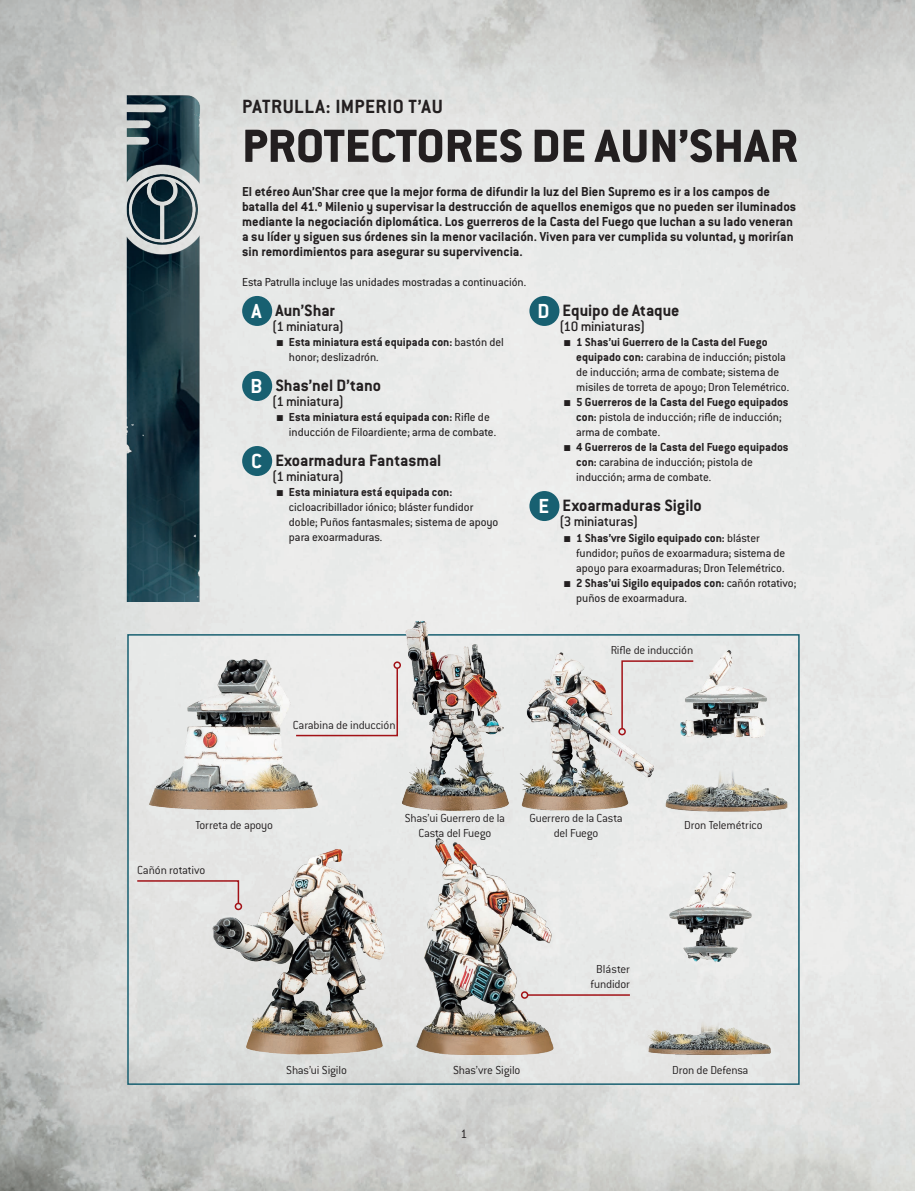
<style>
.page{position:relative;width:915px;height:1191px;background:#fff}
.page>*{position:absolute;margin:0;border:0;box-sizing:border-box;transform-origin:0 0}
.t1{font:800 51px "Conduit ITC Std";color:#231f20}
.t2{font:700 21px "Conduit ITC Std";letter-spacing:.02em;color:#231f20}
.t3{font:700 18px "Conduit ITC Std";color:#231f20}
.t4{font:500 15px "Conduit ITC Std";letter-spacing:-.02em;color:#231f20}
.t5{font:700 14.25px/15px "Conduit ITC Std";color:#231f20}
.t6{font:300 13.5px "Conduit ITC Std";color:#231f20}
.t7{font:12.75px/15px "Conduit ITC Std";color:#231f20}
.t8{font:300 12.75px/15px "Conduit ITC Std";letter-spacing:-.015em;color:#231f20;text-align:center}
.t9{font:700 12.75px/15px "Conduit ITC Std";letter-spacing:-.005em;color:#231f20}
.s1{font-size:22.35px;color:#fff}
.s2{font-family:"Arial";font-weight:400}
.s3{font-weight:400}
.s4{font-family:"Arial"}
.s5{font-weight:700}
</style>
<div class="page">
<img style="left:0;top:0;width:914px;height:1191px">
<img style="left:102px;top:91px;width:123px;height:510px">
<img style="left:130px;top:637px;width:666px;height:444px">
<img style="left:520px;top:640px;width:110px;height:170px">
<img style="left:391px;top:608px;width:129px;height:202px">
<img style="left:202px;top:841px;width:197px;height:213px">
<img style="left:402px;top:838px;width:164px;height:216px">
<img style="left:146px;top:651px;width:175px;height:159px">
<img style="left:630px;top:614px;width:182px;height:200px">
<img style="left:634px;top:859px;width:145px;height:195px">
<div style="left:242px;top:296px;width:30px;height:30px;background:#186071;border-radius:50%"></div>
<div style="left:242px;top:371px;width:30px;height:30px;background:#186071;border-radius:50%"></div>
<div style="left:242px;top:446px;width:30px;height:30px;background:#186071;border-radius:50%"></div>
<div style="left:529px;top:296px;width:30px;height:30px;background:#186071;border-radius:50%"></div>
<div style="left:529px;top:491px;width:30px;height:30px;background:#186071;border-radius:50%"></div>
<svg style="left:136px;top:879px;width:104px;height:26px"></svg>
<div style="left:234px;top:902px;width:8px;height:8px;border:2px solid #a21217;border-radius:50%"></div>
<hr style="left:527px;top:994px;width:102px;height:1px;background:#a21217">
<div style="left:520px;top:991px;width:8px;height:7px;border:2px solid #a21217;border-radius:50%"></div>
<div style="left:294px;top:666px;width:104px;height:71px;background:#ececeb"></div>
<div style="left:393px;top:661px;width:8px;height:8px;border:2px solid #a21217;border-radius:50%"></div>
<svg style="left:620px;top:659px;width:74px;height:71px"></svg>
<div style="left:618px;top:728px;width:7px;height:7px;border:2px solid #a21217;border-radius:50%"></div>
<h2 class="t2" style="left:242px;top:94px;width:202px">PATRULLA: IMPERIO T’AU</h2>
<h1 class="t1" style="left:242px;top:115px;width:557px">PROTECTORES DE AUN’SHAR</h1>
<p class="t5" style="left:242px;top:184px;width:555px">El etéreo Aun’Shar cree que la mejor forma de difundir la luz del Bien Supremo es ir a los campos de batalla del 41.º Milenio y supervisar la destrucción de aquellos enemigos que no pueden ser iluminados mediante la negociación diplomática. Los guerreros de la Casta del Fuego que luchan a su lado veneran a su líder y siguen sus órdenes sin la menor vacilación. Viven para ver cumplida su voluntad, y morirían sin remordimientos para asegurar su supervivencia.</p>
<p class="t7" style="left:242px;top:274px;width:285px">Esta Patrulla incluye las unidades mostradas a continuación.</p>
<h3 class="t3" style="left:251px;top:300px;width:85px"><span class="s1">A</span> Aun’Shar</h3>
<p class="t4" style="left:272px;top:318px;width:74px">(1 miniatura)</p>
<p class="t9" style="left:289px;top:334px;width:216px;text-indent:-13px"><span class="s2">■</span> Esta miniatura está equipada con: <span class="s3">bastón del honor; deslizadrón.</span></p>
<h3 class="t3" style="left:250px;top:375px;width:132px"><span class="s1">B</span> Shas’nel D’tano</h3>
<p class="t4" style="left:272px;top:393px;width:74px">(1 miniatura)</p>
<p class="t7" style="left:289px;top:409px;width:208px;text-indent:-13px"><span class="s4">■</span> <span class="s5">Esta miniatura está equipada con:</span> Rifle de inducción de Filoardiente; arma de combate.</p>
<h3 class="t3" style="left:251px;top:450px;width:192px"><span class="s1">C</span> Exoarmadura Fantasmal</h3>
<p class="t4" style="left:272px;top:468px;width:74px">(1 miniatura)</p>
<p class="t7" style="left:289px;top:484px;width:211px;text-indent:-13px"><span class="s4">■</span> <span class="s5">Esta miniatura está equipada con: </span>cicloacribillador iónico; bláster fundidor doble; Puños fantasmales; sistema de apoyo para exoarmaduras.</p>
<h3 class="t3" style="left:537px;top:300px;width:143px"><span class="s1">D</span> Equipo de Ataque</h3>
<p class="t4" style="left:559px;top:318px;width:88px">(10 miniaturas)</p>
<p class="t7" style="left:576px;top:334px;width:214px;text-indent:-13px"><span class="s4">■</span> <span class="s5">1 Shas’ui Guerrero de la Casta del Fuego equipado con:</span> carabina de inducción; pistola de inducción; arma de combate; sistema de misiles de torreta de apoyo; Dron Telemétrico.</p>
<p class="t7" style="left:576px;top:394px;width:214px;text-indent:-13px"><span class="s4">■</span> <span class="s5">5 Guerreros de la Casta del Fuego equipados con:</span> pistola de inducción; rifle de inducción; arma de combate.</p>
<p class="t7" style="left:576px;top:439px;width:214px;text-indent:-13px"><span class="s4">■</span> <span class="s5">4 Guerreros de la Casta del Fuego equipados con:</span> carabina de inducción; pistola de inducción; arma de combate.</p>
<h3 class="t3" style="left:538px;top:495px;width:165px"><span class="s1">E</span> Exoarmaduras Sigilo</h3>
<p class="t4" style="left:559px;top:513px;width:81px">(3 miniaturas)</p>
<p class="t7" style="left:576px;top:529px;width:211px;text-indent:-13px"><span class="s4">■</span> <span class="s5">1 Shas’vre Sigilo equipado con:</span> bláster fundidor; puños de exoarmadura; sistema de apoyo para exoarmaduras; Dron Telemétrico.</p>
<p class="t7" style="left:576px;top:574px;width:221px;text-indent:-13px"><span class="s4">■</span> <span class="s5">2 Shas’ui Sigilo equipados con:</span> cañón rotativo; puños de exoarmadura.</p>
<p class="t8" style="left:293px;top:717px;width:104px">Carabina de inducción</p>
<p class="t8" style="left:610px;top:642px;width:84px">Rifle de inducción</p>
<p class="t8" style="left:195px;top:817px;width:79px">Torreta de apoyo</p>
<p class="t8" style="left:137px;top:862px;width:69px">Cañón rotativo</p>
<p class="t8" style="left:404px;top:810px;width:102px">Shas’ui Guerrero de la<br>Casta del Fuego</p>
<p class="t8" style="left:529px;top:810px;width:94px">Guerrero de la Casta del Fuego</p>
<p class="t8" style="left:684px;top:817px;width:80px">Dron Telemétrico</p>
<p class="t8" style="left:286px;top:1062px;width:62px">Shas’ui Sigilo</p>
<p class="t8" style="left:453px;top:1062px;width:69px">Shas’vre Sigilo</p>
<p class="t6" style="left:460px;top:1126px;width:8px">1</p>
<p class="t8" style="left:590px;top:961px;width:41px">Bláster fundidor</p>
<p class="t8" style="left:671px;top:1062px;width:78px">Dron de Defensa</p>
</div>
